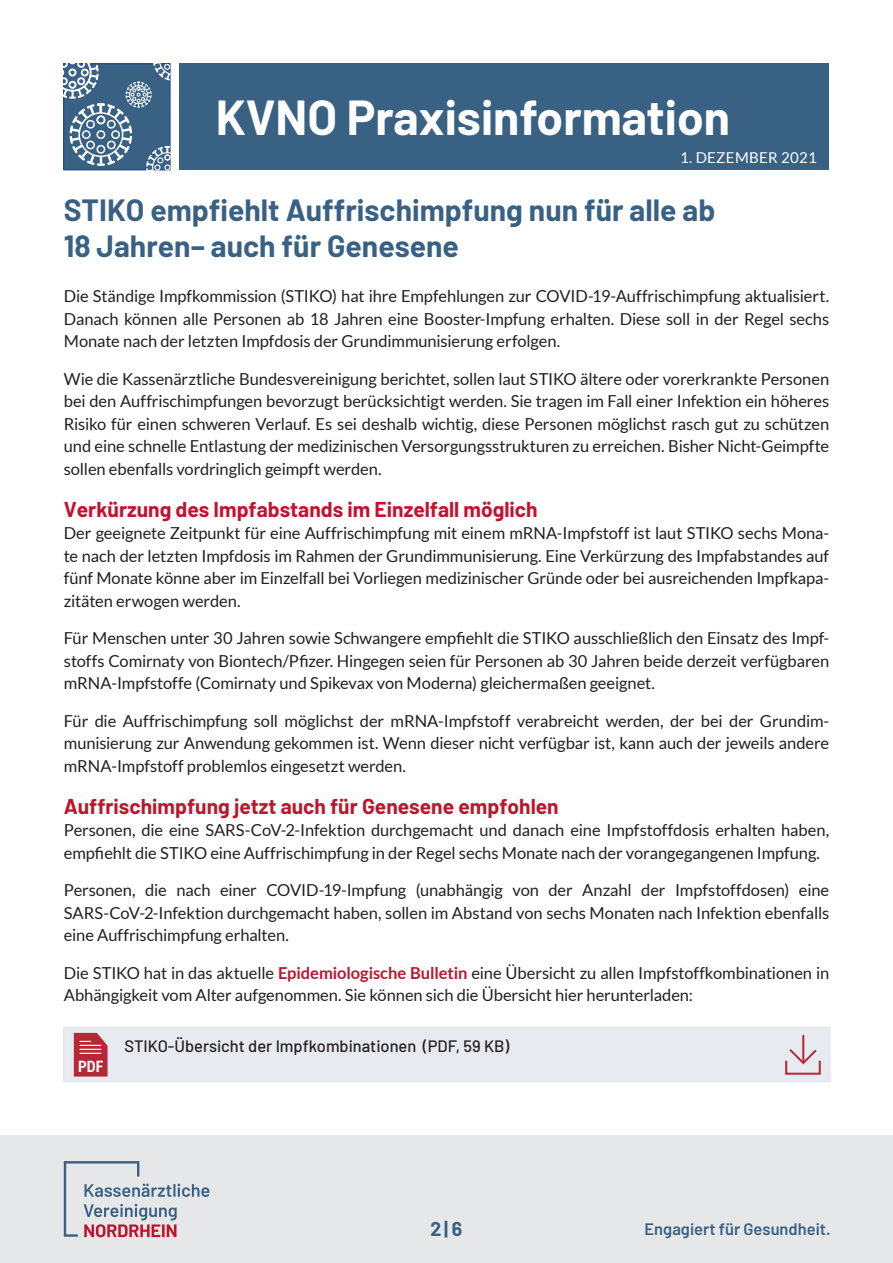
<style>
.page{position:relative;width:893px;height:1263px;background:#fff}
.page>*{position:absolute;margin:0;border:0;box-sizing:border-box;transform-origin:0 0}
.t1{font:700 48px "Barlow";color:#fff}
._3_0_-_Numerische_Au{font:700 30px "Barlow";color:#396184}
._1_0_-_Fließtext___1{font:700 21px "Barlow";color:#c0142e}
._3_0_-_Numerische_Au-2{font:700 21px "Barlow";color:#c0142e}
.t2{font:700 19.5px "Barlow";color:#396184}
._3_0_-_Numerische_Au-3{font:16.5px/22.5px "Lato";letter-spacing:-.005em;color:#231f20;text-align:justify}
.t3{font:500 16.5px "Barlow";color:#231f20}
.t4{font:600 16.5px "Barlow";color:#396184}
.t5{font:700 condensed 15.6px "Roboto";color:#fff}
.t6{font:15px "Lato";letter-spacing:.02em;color:#fff}
.s1{font-weight:700;color:#c0142e}
</style>
<div class="page">
<div style="left:180px;top:64px;width:649px;height:106px;background:#396184"></div>
<svg style="left:64px;top:64px;width:106px;height:106px;background:#5c7d9a"></svg>
<div style="left:0;top:1135px;width:893px;height:128px;background:#e6e7e9"></div>
<svg style="left:64px;top:1161px;width:145px;height:76px"></svg>
<div style="left:63px;top:1027px;width:768px;height:55px;background:#e7eaf0"></div>
<svg style="left:74px;top:1033px;width:34px;height:43px"></svg>
<div style="left:785px;top:1060px;width:36px;height:15px;border:2px solid #b72837"></div>
<svg style="left:787px;top:1047px;width:32px;height:19px"></svg>
<hr style="left:802px;top:1036px;width:2px;height:25px;background:#b72837">
<h1 class="t1" style="left:216px;top:82px;width:516px">KVNO Praxisinformation</h1>
<p class="t6" style="left:680px;top:149px;width:138px">1. DEZEMBER 2021</p>
<p class="_3_0_-_Numerische_Au" style="left:64px;top:188px;width:653px">STIKO empfiehlt Auffrischimpfung nun für alle ab</p>
<p class="_3_0_-_Numerische_Au" style="left:64px;top:224px;width:397px">18 Jahren– auch für Genesene</p>
<p class="_3_0_-_Numerische_Au-3" style="left:64px;top:285px;width:767px">Die Ständige Impfkommission (STIKO) hat ihre Empfehlungen zur COVID-19-Auffrischimpfung aktualisiert.<br>Danach können alle Personen ab 18 Jahren eine Booster-Impfung erhalten. Diese soll in der Regel sechs Monate nach der letzten Impfdosis der Grundimmunisierung erfolgen.</p>
<p class="_3_0_-_Numerische_Au-3" style="left:64px;top:368px;width:767px">Wie die Kassenärztliche Bundesvereinigung berichtet, sollen laut STIKO ältere oder vorerkrankte Personen bei den Auffrischimpfungen bevorzugt berücksichtigt werden. Sie tragen im Fall einer Infektion ein höheres Risiko für einen schweren Verlauf. Es sei deshalb wichtig, diese Personen möglichst rasch gut zu schützen und eine schnelle Entlastung der medizinischen Versorgungsstrukturen zu erreichen. Bisher Nicht-Geimpfte sollen ebenfalls vordringlich geimpft werden.</p>
<p class="_3_0_-_Numerische_Au-2" style="left:64px;top:494px;width:475px">Verkürzung des Impfabstands im Einzelfall möglich</p>
<p class="_3_0_-_Numerische_Au-3" style="left:64px;top:522px;width:767px">Der geeignete Zeitpunkt für eine Auffrischimpfung mit einem mRNA-Impfstoff ist laut STIKO sechs Mona&shy;te nach der letzten Impfdosis im Rahmen der Grundimmunisierung. Eine Verkürzung des Impfabstandes auf fünf Monate könne aber im Einzelfall bei Vorliegen medizinischer Gründe oder bei ausreichenden Impfkapa&shy;zitäten erwogen werden.</p>
<p class="_3_0_-_Numerische_Au-3" style="left:64px;top:627px;width:767px">Für Menschen unter 30 Jahren sowie Schwangere empfiehlt die STIKO ausschließlich den Einsatz des Impf&shy;stoffs Comirnaty von Biontech/Pfizer. Hingegen seien für Personen ab 30 Jahren beide derzeit verfügbaren mRNA-Impfstoffe (Comirnaty und Spikevax von Moderna) gleichermaßen geeignet.</p>
<p class="_3_0_-_Numerische_Au-3" style="left:64px;top:710px;width:767px">Für die Auffrischimpfung soll möglichst der mRNA-Impfstoff verabreicht werden, der bei der Grundim&shy;munisierung zur Anwendung gekommen ist. Wenn dieser nicht verfügbar ist, kann auch der jeweils andere mRNA-Impfstoff problemlos eingesetzt werden.</p>
<p class="_1_0_-_Fließtext___1" style="left:64px;top:791px;width:496px">Auffrischimpfung jetzt auch für Genesene empfohlen</p>
<p class="_3_0_-_Numerische_Au-3" style="left:64px;top:819px;width:767px">Personen, die eine SARS-CoV-2-Infektion durchgemacht und danach eine Impfstoffdosis erhalten haben, empfiehlt die STIKO eine Auffrischimpfung in der Regel sechs Monate nach der vorangegangenen Impfung.</p>
<p class="_3_0_-_Numerische_Au-3" style="left:64px;top:879px;width:767px">Personen, die nach einer COVID-19-Impfung (unabhängig von der Anzahl der Impfstoffdosen) eine SARS-CoV-2-Infektion durchgemacht haben, sollen im Abstand von sechs Monaten nach Infektion ebenfalls eine Auffrischimpfung erhalten.</p>
<p class="_3_0_-_Numerische_Au-3" style="left:64px;top:962px;width:767px">Die STIKO hat in das aktuelle <span class="s1">Epidemiologische Bulletin</span> eine Übersicht zu allen Impfstoffkombinationen in<br>Abhängigkeit vom Alter aufgenommen. Sie können sich die Übersicht hier herunterladen:</p>
<p class="t5" style="left:78px;top:1055px;width:27px">PDF</p>
<p class="t3" style="left:125px;top:1034px;width:386px">STIKO-Übersicht der Impfkombinationen (PDF, 59 KB)</p>
<p class="t2" style="left:431px;top:1214px;width:33px">2| 6</p>
<p class="t4" style="left:645px;top:1217px;width:188px">Engagiert für Gesundheit.</p>
</div>
